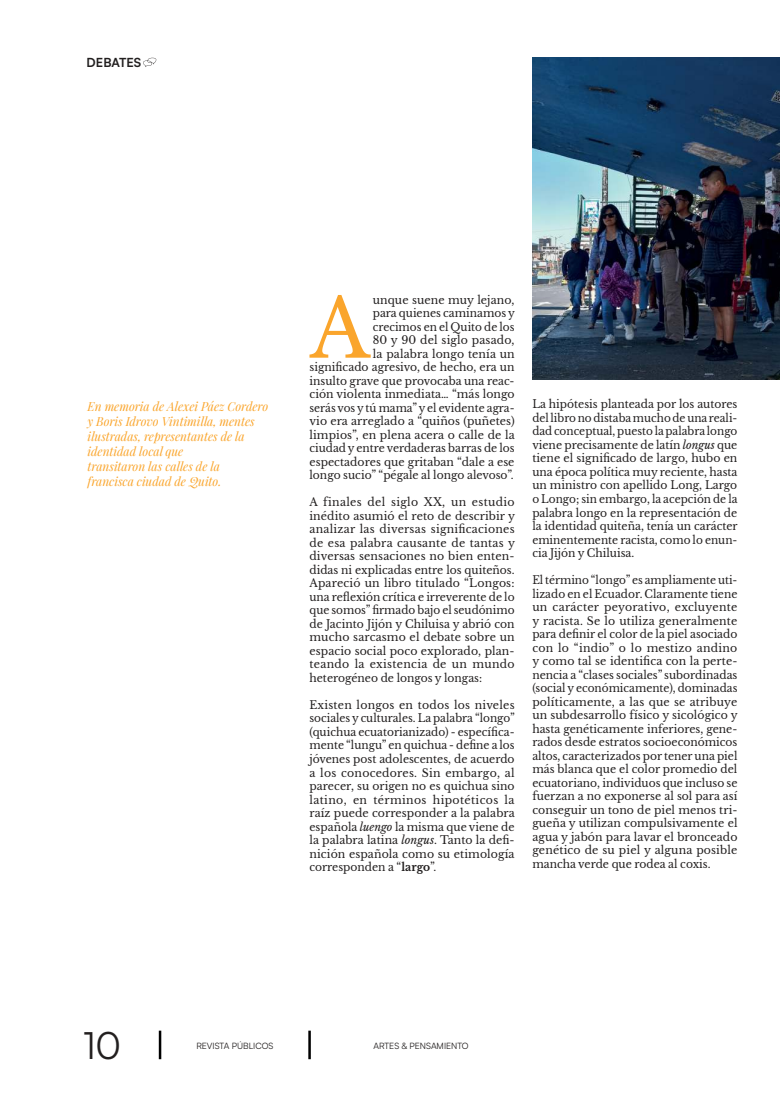
<style>
.page{position:relative;width:780px;height:1117px;background:#fff}
.page>*{position:absolute;margin:0;border:0;box-sizing:border-box;transform-origin:0 0}
.t1{font:81.38px "Libre Baskerville";color:#faa52c;scale:.95 1}
.t2{font:37.5px "Satoshi";color:#221f1f}
.t3{font:italic 12.5px/15px "Playfair Display";color:#faa52c;scale:.95 1}
.t4{font:700 12.5px "Satoshi";color:#221f1f}
.t5{font:11.25px/13.5px "Libre Baskerville";color:#221f1f;text-align:justify}
.t6{font:11.25px/13.5px "Libre Baskerville";color:#221f1f;text-align:justify;scale:.93 1}
.t7{font:11.25px/13.5px "Libre Baskerville";color:#221f1f;text-align:justify;scale:.95 1}
.t8{font:8.75px "Satoshi";color:#221f1f}
.s1{font-style:italic}
.s2{font-weight:700}
</style>
<div class="page">
<svg style="left:143px;top:58px;width:13px;height:9px"></svg>
<img style="left:532px;top:58px;width:248px;height:322px">
<hr style="left:308px;top:1030px;width:3px;height:28px;background:#000">
<hr style="left:159px;top:1030px;width:2px;height:28px;background:#000">
<p class="t4" style="left:87px;top:55px;width:56px">DEBATES</p>
<p class="t3" style="left:88px;top:399px;width:192px">En memoria de Alexei Páez Cordero y Boris Idrovo Vintimilla, mentes ilustradas, representantes de la identidad local que<br>transitaron las calles de la francisca ciudad de Quito.</p>
<p class="t5" style="left:309px;top:293px;width:207px;text-align:right">unque suene muy lejano,<br>para quienes caminamos y<br>crecimos en el Quito de los<br>80 y 90 del siglo pasado,<br>la palabra longo tenía un<br>signi昀椀cado agresivo, de hecho, era un insulto grave que provocaba una reac&shy;ción violenta inmediata… “más longo serás vos y tú mama” y el evidente agra&shy;vio era arreglado a “quiños (puñetes) limpios”, en plena acera o calle de la ciudad y entre verdaderas barras de los espectadores que gritaban “dale a ese longo sucio” “pégale al longo alevoso”.</p>
<p class="t5" style="left:309px;top:495px;width:207px">A finales del siglo XX, un estudio inédito asumió el reto de describir y analizar las diversas signi昀椀caciones de esa palabra causante de tantas y diversas sensaciones no bien enten&shy;didas ni explicadas entre los quiteños.<br>Apareció un libro titulado “Longos: una re昀氀exión crítica e irreverente de lo que somos” 昀椀rmado bajo el seudónimo de Jacinto Jijón y Chiluisa y abrió con mucho sarcasmo el debate sobre un espacio social poco explorado, plan&shy;teando la existencia de un mundo heterogéneo de longos y longas:</p>
<p class="t5" style="left:309px;top:698px;width:207px">Existen longos en todos los niveles sociales y culturales. La palabra “longo” (quichua ecuatorianizado) - especí昀椀ca&shy;mente “lungu” en quichua - de昀椀ne a los jóvenes post adolescentes, de acuerdo a los conocedores. Sin embargo, al parecer, su origen no es quichua sino latino, en términos hipotéticos la raíz puede corresponder a la palabra española <span class="s1">luengo</span> la misma que viene de la palabra latina <span class="s1">longus</span>. Tanto la de昀椀&shy;nición española como su etimología corresponden a “<span class="s2">largo</span>”.</p>
<h1 class="t1" style="left:310px;top:279px;width:64px">A</h1>
<p class="t7" style="left:532px;top:397px;width:218px">La hipótesis planteada por los autores del libro no distaba mucho de una reali&shy;dad conceptual, puesto la palabra longo viene precisamente de latín <span class="s1">longus</span> que tiene el signi昀椀cado de largo, hubo en una época política muy reciente, hasta un ministro con apellido Long, Largo o Longo; sin embargo, la acepción de la palabra longo en la representación de la identidad quiteña, tenía un carácter eminentemente racista, como lo enun&shy;cia Jijón y Chiluisa.</p>
<p class="t6" style="left:532px;top:573px;width:222px">El término “longo” es ampliamente uti&shy;lizado en el Ecuador. Claramente tiene un carácter peyorativo, excluyente y racista. Se lo utiliza generalmente para de昀椀nir el color de la piel asociado con lo “indio” o lo mestizo andino y como tal se identi昀椀ca con la perte&shy;nencia a “clases sociales” subordinadas (social y económicamente), dominadas políticamente, a las que se atribuye un subdesarrollo físico y sicológico y hasta genéticamente inferiores, gene&shy;rados desde estratos socioeconómicos altos, caracterizados por tener una piel más blanca que el color promedio del ecuatoriano, individuos que incluso se fuerzan a no exponerse al sol para así conseguir un tono de piel menos tri&shy;gueña y utilizan compulsivamente el agua y jabón para lavar el bronceado genético de su piel y alguna posible mancha verde que rodea al coxis.</p>
<h2 class="t2" style="left:83px;top:1025px;width:40px">10</h2>
<p class="t8" style="left:373px;top:1041px;width:97px">ARTES &amp; PENSAMIENTO</p>
<p class="t8" style="left:196px;top:1041px;width:79px">REVISTA PÚBLICOS</p>
</div>
